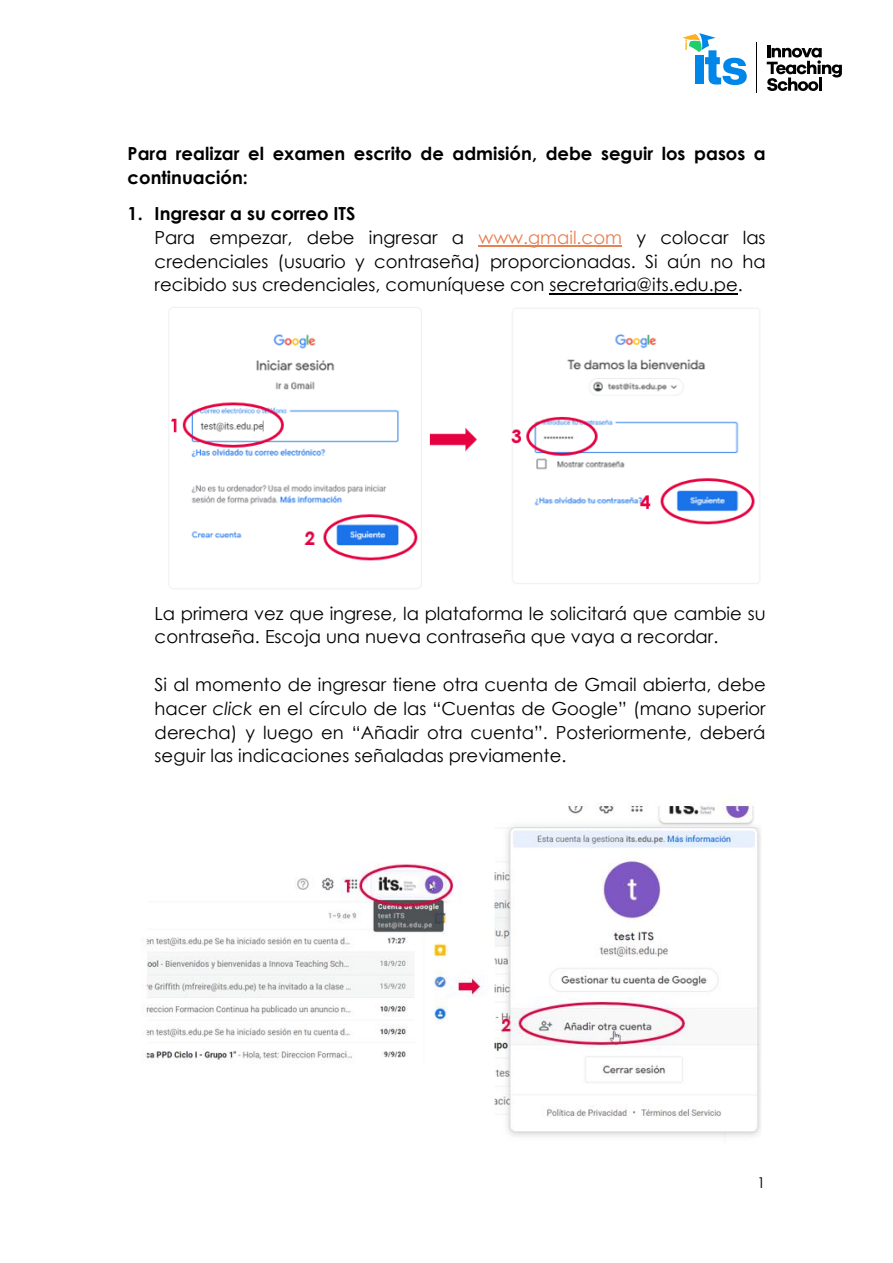
<style>
.page{position:relative;width:893px;height:1263px;background:#fff}
.page>*{position:absolute;margin:0;border:0;box-sizing:border-box;transform-origin:0 0}
.t1{font:18px/23.9px "Century Gothic";color:#000}
.t2{font:700 18px/24px "Century Gothic";color:#000}
.t3{font:15px "Century Gothic";color:#000}
.s1{font-weight:700}
.s2{color:#e98052}
.s3{font-style:italic}
</style>
<div class="page">
<hr style="left:479px;top:246px;width:143px;height:1px;background:#e98052">
<hr style="left:550px;top:293px;width:188px;height:1px;background:#000">
<img style="left:168px;top:307px;width:592px;height:282px">
<img style="left:144px;top:802px;width:617px;height:336px">
<svg style="left:767px;top:45px;width:75px;height:46px"></svg>
<hr style="left:819px;top:77px;width:3px;height:14px;background:#000">
<hr style="left:756px;top:43px;width:1px;height:50px;background:#000">
<svg style="left:682px;top:33px;width:65px;height:52px"></svg>
<p class="t2" style="left:128px;top:141px;width:640px">Para realizar el examen escrito de admisión, debe seguir los pasos a continuación:</p>
<p class="t1" style="left:155px;top:201px;width:612px;text-indent:-27px"><span class="s1">1. Ingresar a su correo ITS<br></span>Para empezar, debe ingresar a <span class="s2">www.gmail.com</span> y colocar las credenciales (usuario y contraseña) proporcionadas. Si aún no ha recibido sus credenciales, comuníquese con secretaria@its.edu.pe.</p>
<p class="t1" style="left:155px;top:601px;width:612px">La primera vez que ingrese, la plataforma le solicitará que cambie su contraseña. Escoja una nueva contraseña que vaya a recordar.</p>
<p class="t1" style="left:155px;top:672px;width:613px;text-align:justify">Si al momento de ingresar tiene otra cuenta de Gmail abierta, debe hacer <span class="s3">click</span> en el círculo de las “Cuentas de Google” (mano superior derecha) y luego en “Añadir otra cuenta”. Posteriormente, deberá seguir las indicaciones señaladas previamente.</p>
<p class="t3" style="left:757px;top:1172px;width:10px">1</p>
</div>
